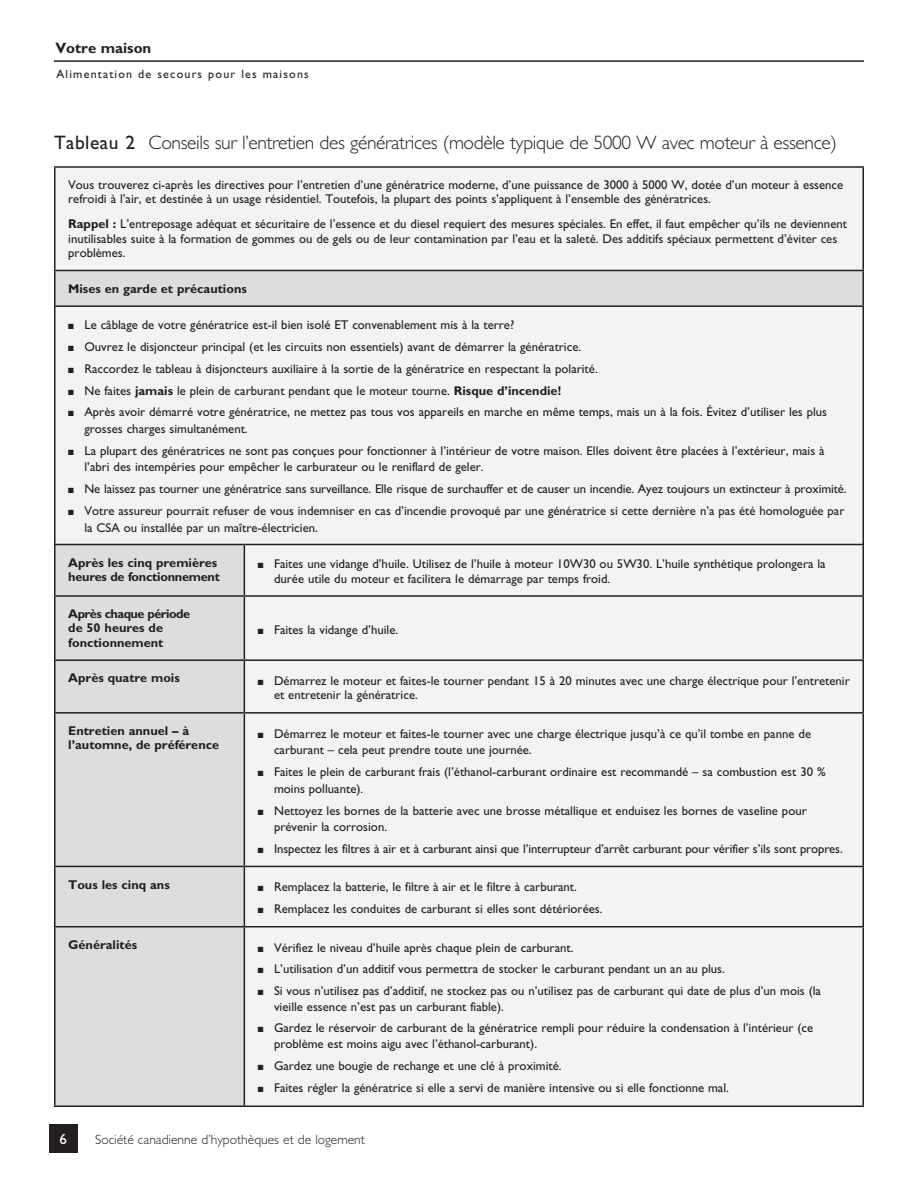
<style>
.page{position:relative;width:918px;height:1188px;background:#fff}
.page>*{position:absolute;margin:0;border:0;box-sizing:border-box;transform-origin:0 0}
.t1{font:300 19.5px "Gill Sans Std";letter-spacing:-.02em;color:#231f20}
.t2{font:700 15px "Gill Sans Std";color:#231f20}
.t3{font:15px "Gill Sans Std";color:#fff}
.t4{font:300 13.5px "Gill Sans Std";color:#231f20}
.t5{font:12.75px/16.5px "Gill Sans Std";color:#231f20}
.t6{font:700 12.75px/14.2px "Gill Sans Std";color:#231f20}
.t7{font:700 12.75px/14.2px "Gill Sans Std";letter-spacing:-.02em;color:#231f20}
.t8{font:12px "Gill Sans Std";letter-spacing:.1em;color:#231f20}
.s1{font-weight:400}
.s2{font-weight:700}
</style>
<div class="page">
<hr style="left:54px;top:60px;width:810px;height:2px;background:#231f20">
<div style="left:49px;top:1124px;width:29px;height:29px;background:#231f20"></div>
<div style="left:56px;top:168px;width:806px;height:376px;background:#f2f3f4"></div>
<div style="left:55px;top:270px;width:808px;height:36px;background:#dcdddf"></div>
<hr style="left:54px;top:166px;width:810px;height:2px;background:#231f20">
<hr style="left:54px;top:168px;width:2px;height:102px;background:#231f20">
<hr style="left:862px;top:168px;width:2px;height:102px;background:#231f20">
<hr style="left:54px;top:270px;width:810px;height:1px;background:#231f20">
<hr style="left:54px;top:271px;width:2px;height:34px;background:#231f20">
<hr style="left:862px;top:271px;width:2px;height:34px;background:#231f20">
<hr style="left:54px;top:305px;width:810px;height:2px;background:#231f20">
<hr style="left:54px;top:307px;width:2px;height:242px;background:#231f20">
<hr style="left:862px;top:307px;width:2px;height:242px;background:#231f20">
<div style="left:56px;top:545px;width:188px;height:561px;background:#dcdddf"></div>
<div style="left:245px;top:545px;width:617px;height:561px;background:#f2f3f4"></div>
<hr style="left:54px;top:544px;width:190px;height:1px;background:#231f20">
<hr style="left:54px;top:545px;width:2px;height:50px;background:#231f20">
<hr style="left:244px;top:544px;width:620px;height:1px;background:#231f20">
<hr style="left:244px;top:545px;width:1px;height:50px;background:#231f20">
<hr style="left:862px;top:545px;width:2px;height:50px;background:#231f20">
<hr style="left:54px;top:595px;width:190px;height:2px;background:#231f20">
<hr style="left:54px;top:597px;width:2px;height:62px;background:#231f20">
<hr style="left:244px;top:595px;width:620px;height:2px;background:#231f20">
<hr style="left:244px;top:597px;width:1px;height:62px;background:#231f20">
<hr style="left:862px;top:597px;width:2px;height:62px;background:#231f20">
<hr style="left:54px;top:659px;width:190px;height:2px;background:#231f20">
<hr style="left:54px;top:661px;width:2px;height:51px;background:#231f20">
<hr style="left:244px;top:659px;width:620px;height:2px;background:#231f20">
<hr style="left:244px;top:661px;width:1px;height:51px;background:#231f20">
<hr style="left:862px;top:661px;width:2px;height:51px;background:#231f20">
<hr style="left:54px;top:712px;width:190px;height:2px;background:#231f20">
<hr style="left:54px;top:714px;width:2px;height:152px;background:#231f20">
<hr style="left:244px;top:712px;width:620px;height:2px;background:#231f20">
<hr style="left:244px;top:714px;width:1px;height:152px;background:#231f20">
<hr style="left:862px;top:714px;width:2px;height:152px;background:#231f20">
<hr style="left:54px;top:866px;width:190px;height:1px;background:#231f20">
<hr style="left:54px;top:867px;width:2px;height:59px;background:#231f20">
<hr style="left:244px;top:866px;width:620px;height:1px;background:#231f20">
<hr style="left:244px;top:867px;width:1px;height:59px;background:#231f20">
<hr style="left:862px;top:867px;width:2px;height:59px;background:#231f20">
<hr style="left:54px;top:926px;width:190px;height:1px;background:#231f20">
<hr style="left:54px;top:927px;width:2px;height:179px;background:#231f20">
<hr style="left:244px;top:926px;width:620px;height:1px;background:#231f20">
<hr style="left:244px;top:927px;width:1px;height:179px;background:#231f20">
<hr style="left:862px;top:927px;width:2px;height:179px;background:#231f20">
<hr style="left:54px;top:1106px;width:810px;height:1px;background:#231f20">
<p class="t2" style="left:56px;top:43px;width:97px">Votre maison</p>
<p class="t8" style="left:56px;top:69px;width:254px">Alimentation de secours pour les maisons</p>
<h1 class="t1" style="left:54px;top:135px;width:784px"><span class="s1">Tableau 2</span> Conseils sur l’entretien des génératrices (modèle typique de 5000 W avec moteur à essence)</h1>
<p class="t5" style="left:68px;top:179px;width:777px;line-height:14.2px">Vous trouverez ci-après les directives pour l’entretien d’une génératrice moderne, d’une puissance de 3000 à 5000 W, dotée d’un moteur à essence refroidi à l’air, et destinée à un usage résidentiel. Toutefois, la plupart des points s’appliquent à l’ensemble des génératrices.</p>
<p class="t5" style="left:68px;top:219px;width:780px;line-height:14.2px"><span class="s2">Rappel :</span> L’entreposage adéquat et sécuritaire de l’essence et du diesel requiert des mesures spéciales. En effet, il faut empêcher qu’ils ne deviennent inutilisables suite à la formation de gommes ou de gels ou de leur contamination par l’eau et la saleté. Des additifs spéciaux permettent d’éviter ces problèmes.</p>
<p class="t6" style="left:68px;top:283px;width:180px">Mises en garde et précautions</p>
<p class="t5" style="left:68px;top:318px;width:448px">■ Le câblage de votre génératrice est-il bien isolé ET convenablement mis à la terre?</p>
<p class="t5" style="left:68px;top:340px;width:515px">■ Ouvrez le disjoncteur principal (et les circuits non essentiels) avant de démarrer la génératrice.</p>
<p class="t5" style="left:68px;top:362px;width:531px">■ Raccordez le tableau à disjoncteurs auxiliaire à la sortie de la génératrice en respectant la polarité.</p>
<p class="t5" style="left:68px;top:383px;width:494px">■ Ne faites <span class="s2">jamais</span> le plein de carburant pendant que le moteur tourne. <span class="s2">Risque d’incendie!</span></p>
<p class="t5" style="left:84px;top:405px;width:744px;text-indent:-16px">■ Après avoir démarré votre génératrice, ne mettez pas tous vos appareils en marche en même temps, mais un à la fois. Évitez d’utiliser les plus grosses charges simultanément.</p>
<p class="t5" style="left:84px;top:444px;width:742px;text-indent:-16px">■ La plupart des génératrices ne sont pas conçues pour fonctionner à l’intérieur de votre maison. Elles doivent être placées à l’extérieur, mais à l’abri des intempéries pour empêcher le carburateur ou le reniflard de geler.</p>
<p class="t5" style="left:68px;top:482px;width:780px">■ Ne laissez pas tourner une génératrice sans surveillance. Elle risque de surchauffer et de causer un incendie. Ayez toujours un extincteur à proximité.</p>
<p class="t5" style="left:84px;top:504px;width:761px;text-indent:-16px">■ Votre assureur pourrait refuser de vous indemniser en cas d’incendie provoqué par une génératrice si cette dernière n’a pas été homologuée par la CSA ou installée par un maître-électricien.</p>
<p class="t7" style="left:68px;top:557px;width:153px">Après les cinq premières heures de fonctionnement</p>
<p class="t5" style="left:274px;top:558px;width:553px;line-height:14.2px;text-indent:-16px">■ Faites une vidange d’huile. Utilisez de l’huile à moteur 10W30 ou 5W30. L’huile synthétique prolongera la durée utile du moteur et facilitera le démarrage par temps froid.</p>
<p class="t6" style="left:68px;top:608px;width:123px">Après chaque période de 50 heures de fonctionnement</p>
<p class="t5" style="left:258px;top:623px;width:142px">■ Faites la vidange d’huile.</p>
<p class="t6" style="left:68px;top:672px;width:113px">Après quatre mois</p>
<p class="t5" style="left:274px;top:675px;width:577px;line-height:14.2px;text-indent:-16px">■ Démarrez le moteur et faites-le tourner pendant 15 à 20 minutes avec une charge électrique pour l’entretenir et entretenir la génératrice.</p>
<p class="t6" style="left:68px;top:725px;width:152px">Entretien annuel – à l’automne, de préférence</p>
<p class="t5" style="left:274px;top:727px;width:539px;text-indent:-16px">■ Démarrez le moteur et faites-le tourner avec une charge électrique jusqu’à ce qu’il tombe en panne de carburant – cela peut prendre toute une journée.</p>
<p class="t5" style="left:274px;top:765px;width:553px;text-indent:-16px">■ Faites le plein de carburant frais (l’éthanol-carburant ordinaire est recommandé – sa combustion est 30 % moins polluante).</p>
<p class="t5" style="left:274px;top:803px;width:534px;text-indent:-16px">■ Nettoyez les bornes de la batterie avec une brosse métallique et enduisez les bornes de vaseline pour prévenir la corrosion.</p>
<p class="t5" style="left:258px;top:842px;width:587px">■ Inspectez les filtres à air et à carburant ainsi que l’interrupteur d’arrêt carburant pour vérifier s’ils sont propres.</p>
<p class="t6" style="left:68px;top:879px;width:103px">Tous les cinq ans</p>
<p class="t5" style="left:258px;top:880px;width:321px">■ Remplacez la batterie, le filtre à air et le filtre à carburant.</p>
<p class="t5" style="left:258px;top:902px;width:346px">■ Remplacez les conduites de carburant si elles sont détériorées.</p>
<p class="t6" style="left:68px;top:939px;width:70px">Généralités</p>
<p class="t5" style="left:258px;top:941px;width:317px">■ Vérifiez le niveau d’huile après chaque plein de carburant.</p>
<p class="t5" style="left:258px;top:962px;width:469px">■ L’utilisation d’un additif vous permettra de stocker le carburant pendant un an au plus.</p>
<p class="t5" style="left:274px;top:984px;width:548px;text-indent:-16px">■ Si vous n’utilisez pas d’additif, ne stockez pas ou n’utilisez pas de carburant qui date de plus d’un mois (la vieille essence n’est pas un carburant fiable).</p>
<p class="t5" style="left:274px;top:1021px;width:541px;text-indent:-16px">■ Gardez le réservoir de carburant de la génératrice rempli pour réduire la condensation à l’intérieur (ce problème est moins aigu avec l’éthanol-carburant).</p>
<p class="t5" style="left:258px;top:1059px;width:305px">■ Gardez une bougie de rechange et une clé à proximité.</p>
<p class="t5" style="left:258px;top:1080px;width:473px">■ Faites régler la génératrice si elle a servi de manière intensive ou si elle fonctionne mal.</p>
<p class="t3" style="left:60px;top:1133px;width:9px">6</p>
<p class="t4" style="left:95px;top:1135px;width:271px">Société canadienne d’hypothèques et de logement</p>
</div>
